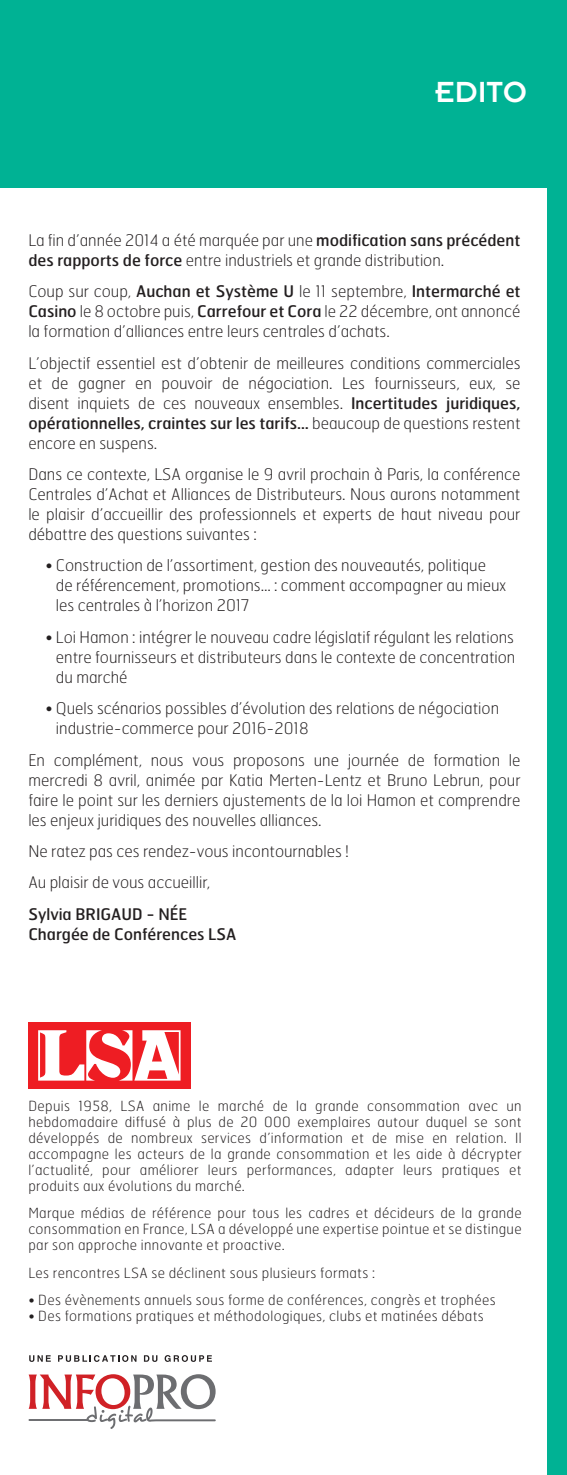
<style>
.page{position:relative;width:567px;height:1475px;background:#fff}
.page>*{position:absolute;margin:0;border:0;box-sizing:border-box;transform-origin:0 0}
.t1{font:32px "Insignia LT Std";color:#fff}
.t2{font:100 16px/20px "Hermes";color:#231f20;text-align:justify}
.t3{font:16px/20px "Hermes";color:#231f20}
.t4{font:100 14px/16px "Hermes";letter-spacing:.025em;color:#231f20;text-align:justify}
.s1{font-weight:400}
</style>
<div class="page">
<div style="left:0;top:0;width:567px;height:187px;background:#00b294"></div>
<div style="left:547px;top:170px;width:20px;height:1304px;background:#00b294"></div>
<svg style="left:29px;top:1355px;width:22px;height:6px"></svg>
<svg style="left:58px;top:1355px;width:78px;height:6px"></svg>
<svg style="left:144px;top:1355px;width:13px;height:6px"></svg>
<svg style="left:165px;top:1355px;width:47px;height:6px"></svg>
<svg style="left:28px;top:1374px;width:188px;height:54px"></svg>
<div style="left:28px;top:1022px;width:162px;height:66px;background:#ee1d23"></div>
<svg style="left:38px;top:1030px;width:143px;height:50px"></svg>
<h1 class="t1" style="left:435px;top:75px;width:93px">EDITO</h1>
<p class="t2" style="left:28px;top:229px;width:494px">La fin d’année 2014 a été marquée par une <span class="s1">modification sans précédent des rapports de force</span> entre industriels et grande distribution.</p>
<p class="t2" style="left:28px;top:281px;width:494px">Coup sur coup, <span class="s1">Auchan et Système U</span> le 11 septembre, <span class="s1">Intermarché et Casino</span> le 8 octobre puis, <span class="s1">Carrefour et Cora</span> le 22 décembre, ont annoncé la formation d’alliances entre leurs centrales d’achats.</p>
<p class="t2" style="left:28px;top:352px;width:494px">L’objectif essentiel est d’obtenir de meilleures conditions commerciales et de gagner en pouvoir de négociation. Les fournisseurs, eux, se disent inquiets de ces nouveaux ensembles. <span class="s1">Incertitudes juridiques, opérationnelles, craintes sur les tarifs…</span> beaucoup de questions restent encore en suspens.</p>
<p class="t2" style="left:28px;top:463px;width:494px">Dans ce contexte, LSA organise le 9 avril prochain à Paris, la conférence Centrales d’Achat et Alliances de Distributeurs. Nous aurons notamment le plaisir d’accueillir des professionnels et experts de haut niveau pour débattre des questions suivantes :</p>
<p class="t2" style="left:56px;top:555px;width:452px;text-align:left;text-indent:-11px">• Construction de l’assortiment, gestion des nouveautés, politique de référencement, promotions… : comment accompagner au mieux les centrales à l’horizon 2017</p>
<p class="t2" style="left:56px;top:626px;width:461px;text-indent:-11px">• Loi Hamon : intégrer le nouveau cadre législatif régulant les relations entre fournisseurs et distributeurs dans le contexte de concentration du marché</p>
<p class="t2" style="left:56px;top:697px;width:445px;text-indent:-11px">• Quels scénarios possibles d’évolution des relations de négociation industrie-commerce pour 2016-2018</p>
<p class="t2" style="left:28px;top:749px;width:494px">En complément, nous vous proposons une journée de formation le mercredi 8 avril, animée par Katia Merten-Lentz et Bruno Lebrun, pour faire le point sur les derniers ajustements de la loi Hamon et comprendre les enjeux juridiques des nouvelles alliances.</p>
<p class="t2" style="left:28px;top:834px;width:322px;line-height:31.4px">Ne ratez pas ces rendez-vous incontournables !<br>Au plaisir de vous accueillir,</p>
<p class="t3" style="left:28px;top:903px;width:210px">Sylvia BRIGAUD - NÉE<br>Chargée de Conférences LSA</p>
<p class="t4" style="left:28px;top:1097px;width:495px">Depuis 1958, LSA anime le marché de la grande consommation avec un hebdomadaire diffusé à plus de 20 000 exemplaires autour duquel se sont développés de nombreux services d’information et de mise en relation. Il accompagne les acteurs de la grande consommation et les aide à décrypter l’actualité, pour améliorer leurs performances, adapter leurs pratiques et produits aux évolutions du marché.</p>
<p class="t4" style="left:28px;top:1204px;width:495px">Marque médias de référence pour tous les cadres et décideurs de la grande consommation en France, LSA a développé une expertise pointue et se distingue par son approche innovante et proactive.</p>
<p class="t4" style="left:28px;top:1263px;width:348px">Les rencontres LSA se déclinent sous plusieurs formats :</p>
<p class="t4" style="left:28px;top:1291px;width:469px">• Des évènements annuels sous forme de conférences, congrès et trophées</p>
<p class="t4" style="left:28px;top:1307px;width:457px">• Des formations pratiques et méthodologiques, clubs et matinées débats</p>
</div>
